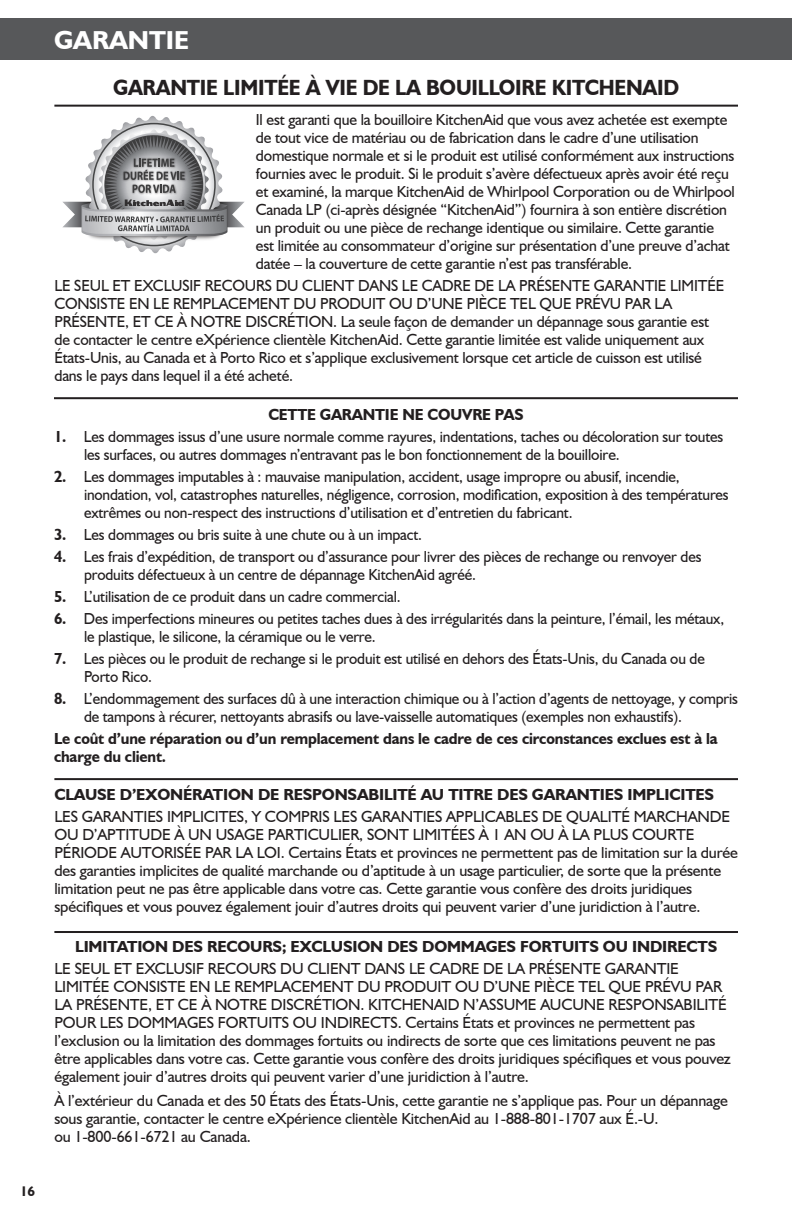
<style>
.page{position:relative;width:792px;height:1224px;background:#fff}
.page>*{position:absolute;margin:0;border:0;box-sizing:border-box;transform-origin:0 0}
.MAIN_Lft_Pg_Header_B{font:700 26px "Humanist 521 BT";color:#fff}
.WARRANTY_Subhead{font:700 22px "Humanist 521 BT";letter-spacing:-.01em;color:#231f20;scale:.93 1}
.WHPL_2_Body_Text{font:16px/18px "Humanist 521 BT";letter-spacing:-.01em;color:#231f20}
.WHPL_WTY_3_Numbered{font:16px/18px "Humanist 521 BT";letter-spacing:-.01em;color:#231f20;scale:.96 1}
.WHPL_WTY_3_Numbered-2{font:700 16px/18px "Humanist 521 BT";letter-spacing:-.01em;color:#231f20;scale:.96 1}
.WHPL_2_Body_Text-2{font:700 16px "Humanist 521 BT";letter-spacing:-.01em;color:#231f20}
.WHPL_WTY_2_Body_Bold{font:700 16px "Humanist 521 BT";letter-spacing:-.01em;color:#231f20}
.WHPL_WTY_2_Body_Bold-2{font:700 16px "Humanist 521 BT";letter-spacing:-.01em;color:#231f20;scale:.96 1}
.t1{font:700 14px "Humanist 521 BT";color:#231f20}
.s1{font-weight:700}
</style>
<div class="page">
<div style="left:0;top:18px;width:792px;height:42px;background:#57585a"></div>
<hr style="left:54px;top:105px;width:684px;height:2px;background:#231f20">
<hr style="left:54px;top:397px;width:684px;height:2px;background:#231f20">
<hr style="left:54px;top:778px;width:684px;height:2px;background:#231f20">
<hr style="left:54px;top:931px;width:684px;height:2px;background:#231f20">
<svg style="left:62px;top:116px;width:183px;height:138px"></svg>
<p class="t1" style="left:20px;top:1182px;width:17px">16</p>
<p class="MAIN_Lft_Pg_Header_B" style="left:54px;top:24px;width:137px">GARANTIE</p>
<p class="WARRANTY_Subhead" style="left:113px;top:74px;width:610px">GARANTIE LIMITÉE À VIE DE LA BOUILLOIRE KITCHENAID</p>
<p class="WHPL_2_Body_Text" style="left:256px;top:110px;width:481px">Il est garanti que la bouilloire KitchenAid que vous avez achetée est exempte de tout vice de matériau ou de fabrication dans le cadre d’une utilisation domestique normale et si le produit est utilisé conformément aux instructions fournies avec le produit. Si le produit s’avère défectueux après avoir été reçu et examiné, la marque KitchenAid de Whirlpool Corporation ou de Whirlpool Canada LP (ci-après désignée “KitchenAid”) fournira à son entière discrétion un produit ou une pièce de rechange identique ou similaire. Cette garantie est limitée au consommateur d’origine sur présentation d’une preuve d’achat datée – la couverture de cette garantie n’est pas transférable.</p>
<p class="WHPL_2_Body_Text" style="left:54px;top:276px;width:671px">LE SEUL ET EXCLUSIF RECOURS DU CLIENT DANS LE CADRE DE LA PRÉSENTE GARANTIE LIMITÉE CONSISTE EN LE REMPLACEMENT DU PRODUIT OU D’UNE PIÈCE TEL QUE PRÉVU PAR LA PRÉSENTE, ET CE À NOTRE DISCRÉTION. La seule façon de demander un dépannage sous garantie est de contacter le centre eXpérience clientèle KitchenAid. Cette garantie limitée est valide uniquement aux États-Unis, au Canada et à Porto Rico et s’applique exclusivement lorsque cet article de cuisson est utilisé dans le pays dans lequel il a été acheté.</p>
<p class="WHPL_WTY_2_Body_Bold-2" style="left:268px;top:405px;width:267px">CETTE GARANTIE NE COUVRE PAS</p>
<p class="WHPL_WTY_3_Numbered" style="left:84px;top:427px;width:667px;text-indent:-30px"><span class="s1">1.</span> Les dommages issus d’une usure normale comme rayures, indentations, taches ou décoloration sur toutes les surfaces, ou autres dommages n’entravant pas le bon fonctionnement de la bouilloire.</p>
<p class="WHPL_WTY_3_Numbered" style="left:84px;top:467px;width:673px;text-indent:-30px"><span class="s1">2.</span> Les dommages imputables à : mauvaise manipulation, accident, usage impropre ou abusif, incendie, inondation, vol, catastrophes naturelles, négligence, corrosion, modification, exposition à des températures extrêmes ou non-respect des instructions d’utilisation et d’entretien du fabricant.</p>
<p class="WHPL_WTY_3_Numbered" style="left:54px;top:525px;width:385px"><span class="s1">3.</span> Les dommages ou bris suite à une chute ou à un impact.</p>
<p class="WHPL_WTY_3_Numbered" style="left:84px;top:547px;width:645px;text-indent:-30px"><span class="s1">4.</span> Les frais d’expédition, de transport ou d’assurance pour livrer des pièces de rechange ou renvoyer des produits défectueux à un centre de dépannage KitchenAid agréé.</p>
<p class="WHPL_WTY_3_Numbered" style="left:54px;top:587px;width:363px"><span class="s1">5.</span> L’utilisation de ce produit dans un cadre commercial.</p>
<p class="WHPL_WTY_3_Numbered" style="left:84px;top:609px;width:668px;text-indent:-30px"><span class="s1">6.</span> Des imperfections mineures ou petites taches dues à des irrégularités dans la peinture, l’émail, les métaux, le plastique, le silicone, la céramique ou le verre.</p>
<p class="WHPL_WTY_3_Numbered" style="left:84px;top:649px;width:648px;text-indent:-30px"><span class="s1">7.</span> Les pièces ou le produit de rechange si le produit est utilisé en dehors des États-Unis, du Canada ou de<br>Porto Rico.</p>
<p class="WHPL_WTY_3_Numbered" style="left:84px;top:689px;width:683px;text-indent:-30px"><span class="s1">8.</span> L’endommagement des surfaces dû à une interaction chimique ou à l’action d’agents de nettoyage, y compris de tampons à récurer, nettoyants abrasifs ou lave-vaisselle automatiques (exemples non exhaustifs).</p>
<p class="WHPL_WTY_3_Numbered-2" style="left:54px;top:729px;width:693px">Le coût d’une réparation ou d’un remplacement dans le cadre de ces circonstances exclues est à la charge du client.</p>
<p class="WHPL_2_Body_Text-2" style="left:54px;top:784px;width:661px">CLAUSE D’EXONÉRATION DE RESPONSABILITÉ AU TITRE DES GARANTIES IMPLICITES</p>
<p class="WHPL_2_Body_Text" style="left:54px;top:807px;width:685px">LES GARANTIES IMPLICITES, Y COMPRIS LES GARANTIES APPLICABLES DE QUALITÉ MARCHANDE OU D’APTITUDE À UN USAGE PARTICULIER, SONT LIMITÉES À 1 AN OU À LA PLUS COURTE PÉRIODE AUTORISÉE PAR LA LOI. Certains États et provinces ne permettent pas de limitation sur la durée des garanties implicites de qualité marchande ou d’aptitude à un usage particulier, de sorte que la présente limitation peut ne pas être applicable dans votre cas. Cette garantie vous confère des droits juridiques spécifiques et vous pouvez également jouir d’autres droits qui peuvent varier d’une juridiction à l’autre.</p>
<p class="WHPL_WTY_2_Body_Bold" style="left:75px;top:936px;width:644px">LIMITATION DES RECOURS; EXCLUSION DES DOMMAGES FORTUITS OU INDIRECTS</p>
<p class="WHPL_2_Body_Text" style="left:54px;top:959px;width:678px">LE SEUL ET EXCLUSIF RECOURS DU CLIENT DANS LE CADRE DE LA PRÉSENTE GARANTIE LIMITÉE CONSISTE EN LE REMPLACEMENT DU PRODUIT OU D’UNE PIÈCE TEL QUE PRÉVU PAR LA PRÉSENTE, ET CE À NOTRE DISCRÉTION. KITCHENAID N’ASSUME AUCUNE RESPONSABILITÉ POUR LES DOMMAGES FORTUITS OU INDIRECTS. Certains États et provinces ne permettent pas l’exclusion ou la limitation des dommages fortuits ou indirects de sorte que ces limitations peuvent ne pas être applicables dans votre cas. Cette garantie vous confère des droits juridiques spécifiques et vous pouvez également jouir d’autres droits qui peuvent varier d’une juridiction à l’autre.</p>
<p class="WHPL_2_Body_Text" style="left:54px;top:1091px;width:675px">À l’extérieur du Canada et des 50 États des États-Unis, cette garantie ne s’applique pas. Pour un dépannage sous garantie, contacter le centre eXpérience clientèle KitchenAid au 1-888-801-1707 aux É.-U.<br>ou 1-800-661-6721 au Canada.</p>
</div>
